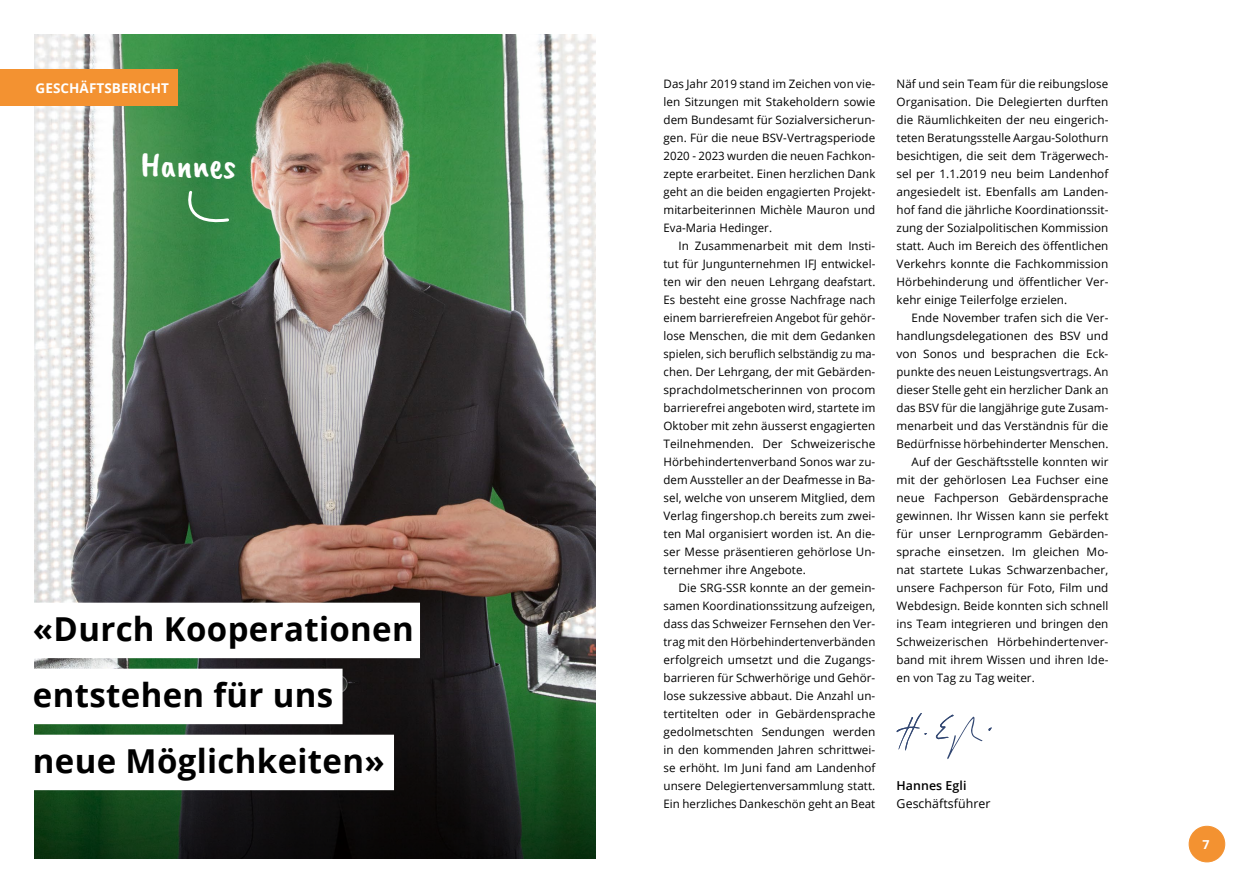
<style>
.page{position:relative;width:1259px;height:893px;background:#fff}
.page>*{position:absolute;margin:0;border:0;box-sizing:border-box;transform-origin:0 0}
.t1{font:36px "Caveat Brush";letter-spacing:.01em;color:#fff}
.t2{font:700 33px/66px "Open Sans";letter-spacing:.01em;color:#000}
.t3{font:700 13.5px "Open Sans";letter-spacing:.005em;color:#fff}
.t4{font:12.3px "Open Sans";letter-spacing:.005em;color:#000}
.t5{font:600 12.3px "Open Sans";letter-spacing:.005em;color:#000}
.t6{font:700 12.3px "Open Sans";color:#fff}
.t7{font:11.7px/18px "Open Sans";letter-spacing:.005em;color:#000;text-align:justify}
</style>
<div class="page">
<div style="left:1189px;top:826px;width:35px;height:36px;background:#f39231;border-radius:50%"></div>
<div style="left:1189px;top:826px;width:36px;height:36px;border:1px solid #f39231;border-radius:50%"></div>
<img style="left:34px;top:34px;width:561px;height:450px">
<svg style="left:34px;top:484px;width:561px;height:375px;background:#424339"></svg>
<div style="left:33px;top:603px;width:387px;height:55px;background:#fff"></div>
<div style="left:33px;top:669px;width:309px;height:55px;background:#fff"></div>
<div style="left:33px;top:735px;width:361px;height:55px;background:#fff"></div>
<svg style="left:180px;top:189px;width:51px;height:37px;background:#479157"></svg>
<svg style="left:896px;top:713px;width:96px;height:46px"></svg>
<div style="left:0;top:70px;width:178px;height:36px;background:#f39231"></div>
<p class="t3" style="left:36px;top:79px;width:135px">GESCHÄFTSBERICHT</p>
<h1 class="t1" style="left:140px;top:144px;width:97px">Hannes</h1>
<h2 class="t2" style="left:33px;top:595px;width:382px">«Durch Kooperationen entstehen für uns neue Möglichkeiten»</h2>
<p class="t7" style="left:663px;top:74px;width:213px">Das Jahr 2019 stand im Zeichen von vie&shy;len Sitzungen mit Stakeholdern sowie dem Bundesamt für Sozialversicherun&shy;gen. Für die neue BSV-Vertragsperiode 2020 - 2023 wurden die neuen Fachkon&shy;zepte erarbeitet. Einen herzlichen Dank geht an die beiden engagierten Projekt&shy;mitarbeiterinnen Michèle Mauron und Eva-Maria Hedinger.</p>
<p class="t7" style="left:663px;top:236px;width:213px;text-indent:15px">In Zusammenarbeit mit dem Insti&shy;tut für Jungunternehmen IFJ entwickel&shy;ten wir den neuen Lehrgang deafstart.<br>Es besteht eine grosse Nachfrage nach einem barrierefreien Angebot für gehör&shy;lose Menschen, die mit dem Gedanken spielen, sich beruflich selbständig zu ma&shy;chen. Der Lehrgang, der mit Gebärden&shy;sprachdolmetscherinnen von procom barrierefrei angeboten wird, startete im Oktober mit zehn äusserst engagierten Teilnehmenden. Der Schweizerische Hörbehindertenverband Sonos war zu&shy;dem Aussteller an der Deafmesse in Ba&shy;sel, welche von unserem Mitglied, dem Verlag fingershop.ch bereits zum zwei&shy;ten Mal organisiert worden ist. An die&shy;ser Messe präsentieren gehörlose Un&shy;ternehmer ihre Angebote.</p>
<p class="t7" style="left:663px;top:578px;width:213px;text-indent:15px">Die SRG-SSR konnte an der gemein&shy;samen Koordinationssitzung aufzeigen, dass das Schweizer Fernsehen den Ver&shy;trag mit den Hörbehindertenverbänden erfolgreich umsetzt und die Zugangs&shy;barrieren für Schwerhörige und Gehör&shy;lose sukzessive abbaut. Die Anzahl un&shy;tertitelten oder in Gebärdensprache gedolmetschten Sendungen werden in den kommenden Jahren schrittwei&shy;se erhöht. Im Juni fand am Landenhof unsere Delegiertenversammlung statt.<br>Ein herzliches Dankeschön geht an Beat</p>
<p class="t7" style="left:896px;top:74px;width:213px">Näf und sein Team für die reibungslose Organisation. Die Delegierten durften die Räumlichkeiten der neu eingerich&shy;teten Beratungsstelle Aargau-Solothurn besichtigen, die seit dem Trägerwech&shy;sel per 1.1.2019 neu beim Landenhof angesiedelt ist. Ebenfalls am Landen&shy;hof fand die jährliche Koordinationssit&shy;zung der Sozialpolitischen Kommission statt. Auch im Bereich des öffentlichen Verkehrs konnte die Fachkommission Hörbehinderung und öffentlicher Ver&shy;kehr einige Teilerfolge erzielen.</p>
<p class="t7" style="left:911px;top:308px;width:198px">Ende November trafen sich die Ver-</p>
<p class="t7" style="left:896px;top:326px;width:213px">handlungsdelegationen des BSV und</p>
<p class="t7" style="left:896px;top:344px;width:213px">von Sonos und besprachen die Eck-</p>
<p class="t7" style="left:896px;top:362px;width:213px">punkte des neuen Leistungsvertrags. An</p>
<p class="t7" style="left:896px;top:380px;width:213px">dieser Stelle geht ein herzlicher Dank an</p>
<p class="t7" style="left:896px;top:398px;width:213px">das BSV für die langjährige gute Zusam-</p>
<p class="t7" style="left:896px;top:416px;width:213px">menarbeit und das Verständnis für die</p>
<p class="t7" style="left:896px;top:434px;width:213px">Bedürfnisse hörbehinderter Menschen.</p>
<p class="t7" style="left:911px;top:452px;width:198px">Auf der Geschäftsstelle konnten wir</p>
<p class="t7" style="left:896px;top:470px;width:213px">mit der gehörlosen Lea Fuchser eine</p>
<p class="t7" style="left:896px;top:488px;width:213px">neue Fachperson Gebärdensprache</p>
<p class="t7" style="left:896px;top:506px;width:213px">gewinnen. Ihr Wissen kann sie perfekt</p>
<p class="t7" style="left:896px;top:524px;width:213px">für unser Lernprogramm Gebärden-</p>
<p class="t7" style="left:896px;top:542px;width:213px">sprache einsetzen. Im gleichen Mo-</p>
<p class="t7" style="left:896px;top:560px;width:213px">nat startete Lukas Schwarzenbacher,</p>
<p class="t7" style="left:896px;top:578px;width:213px">unsere Fachperson für Foto, Film und</p>
<p class="t7" style="left:896px;top:596px;width:213px">Webdesign. Beide konnten sich schnell</p>
<p class="t7" style="left:896px;top:614px;width:213px">ins Team integrieren und bringen den</p>
<p class="t7" style="left:896px;top:632px;width:213px">Schweizerischen Hörbehindertenver-</p>
<p class="t7" style="left:896px;top:650px;width:213px">band mit ihrem Wissen und ihren Ide-</p>
<p class="t7" style="left:896px;top:668px;width:140px">en von Tag zu Tag weiter.</p>
<p class="t5" style="left:896px;top:777px;width:71px">Hannes Egli</p>
<p class="t4" style="left:896px;top:795px;width:95px">Geschäftsführer</p>
<p class="t6" style="left:1202px;top:836px;width:9px">7</p>
</div>
